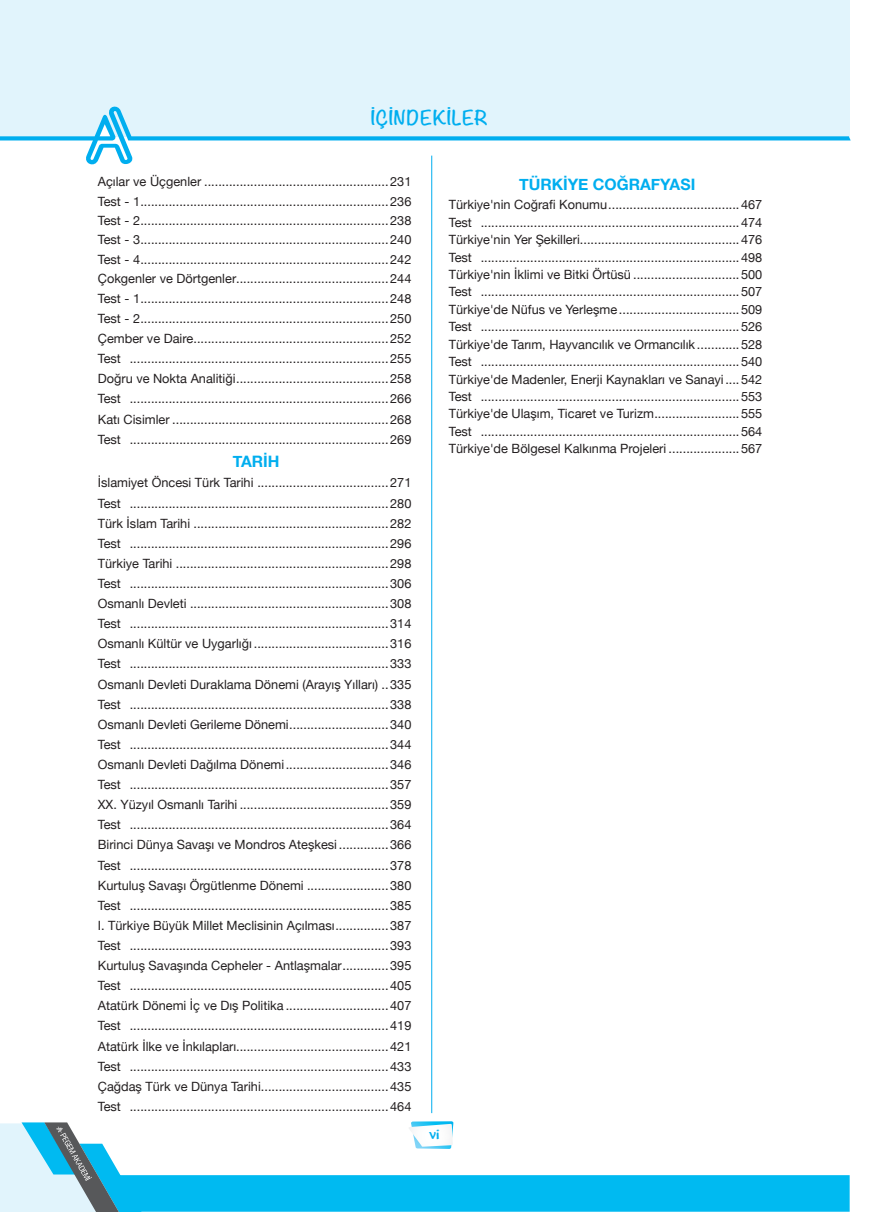
<style>
.page{position:relative;width:872px;height:1212px;background:#fff}
.page>*{position:absolute;margin:0;border:0;box-sizing:border-box;transform-origin:0 0}
.t1{font:700 18px "Noteworthy";letter-spacing:.02em;color:#00aeef}
.t2{font:700 15.75px "Helvetica Neue";color:#00aeef}
.t3{font:12.75px/20.1px "Helvetica Neue";color:#231f20;text-align:justify}
.t4{font:12.75px "WHITEWASHER";color:#00aeef}
</style>
<div class="page">
<div style="left:0;top:0;width:849px;height:136px;background:#e1f4fc"></div>
<svg style="left:0;top:1121px;width:849px;height:91px"></svg>
<svg style="left:0;top:104px;width:850px;height:64px;fill:#e1f4fc"></svg>
<hr style="left:431px;top:156px;width:1px;height:957px;background:#00aeef">
<h1 class="t1" style="left:371px;top:102px;width:119px">İÇİNDEKİLER</h1>
<p class="t3" style="left:98px;top:173px;width:315px">Açılar ve Üçgenler ....................................................231<br>Test - 1......................................................................236<br>Test - 2......................................................................238<br>Test - 3......................................................................240<br>Test - 4......................................................................242<br>Çokgenler ve Dörtgenler...........................................244<br>Test - 1......................................................................248<br>Test - 2......................................................................250<br>Çember ve Daire.......................................................252<br>Test .........................................................................255<br>Doğru ve Nokta Analitiği...........................................258<br>Test .........................................................................266<br>Katı Cisimler .............................................................268<br>Test .........................................................................269</p>
<p class="t2" style="left:233px;top:449px;width:48px">TARİH</p>
<p class="t3" style="left:98px;top:474px;width:315px">İslamiyet Öncesi Türk Tarihi .....................................271<br>Test .........................................................................280<br>Türk İslam Tarihi .......................................................282<br>Test .........................................................................296<br>Türkiye Tarihi ............................................................298<br>Test .........................................................................306<br>Osmanlı Devleti ........................................................308<br>Test .........................................................................314<br>Osmanlı Kültür ve Uygarlığı ......................................316<br>Test .........................................................................333<br>Osmanlı Devleti Duraklama Dönemi (Arayış Yılları) ..335<br>Test .........................................................................338<br>Osmanlı Devleti Gerileme Dönemi............................340<br>Test .........................................................................344<br>Osmanlı Devleti Dağılma Dönemi.............................346<br>Test .........................................................................357<br>XX. Yüzyıl Osmanlı Tarihi ..........................................359<br>Test .........................................................................364<br>Birinci Dünya Savaşı ve Mondros Ateşkesi ..............366<br>Test .........................................................................378<br>Kurtuluş Savaşı Örgütlenme Dönemi .......................380<br>Test .........................................................................385<br>I. Türkiye Büyük Millet Meclisinin Açılması...............387<br>Test .........................................................................393<br>Kurtuluş Savaşında Cepheler - Antlaşmalar.............395<br>Test .........................................................................405<br>Atatürk Dönemi İç ve Dış Politika .............................407<br>Test .........................................................................419<br>Atatürk İlke ve İnkılapları...........................................421<br>Test .........................................................................433<br>Çağdaş Türk ve Dünya Tarihi....................................435<br>Test .........................................................................464</p>
<p class="t2" style="left:519px;top:172px;width:178px">TÜRKİYE COĞRAFYASI</p>
<p class="t3" style="left:449px;top:197px;width:315px;line-height:17.4px">Türkiye'nin Coğrafi Konumu.....................................467<br>Test .........................................................................474<br>Türkiye'nin Yer Şekilleri.............................................476<br>Test .........................................................................498<br>Türkiye'nin İklimi ve Bitki Örtüsü ..............................500<br>Test .........................................................................507<br>Türkiye'de Nüfus ve Yerleşme ..................................509<br>Test .........................................................................526<br>Türkiye'de Tarım, Hayvancılık ve Ormancılık ............528<br>Test .........................................................................540<br>Türkiye'de Madenler, Enerji Kaynakları ve Sanayi....542<br>Test .........................................................................553<br>Türkiye'de Ulaşım, Ticaret ve Turizm........................555<br>Test .........................................................................564<br>Türkiye'de Bölgesel Kalkınma Projeleri ....................567</p>
<p class="t4" style="left:430px;top:1126px;width:12px">vi</p>
</div>
